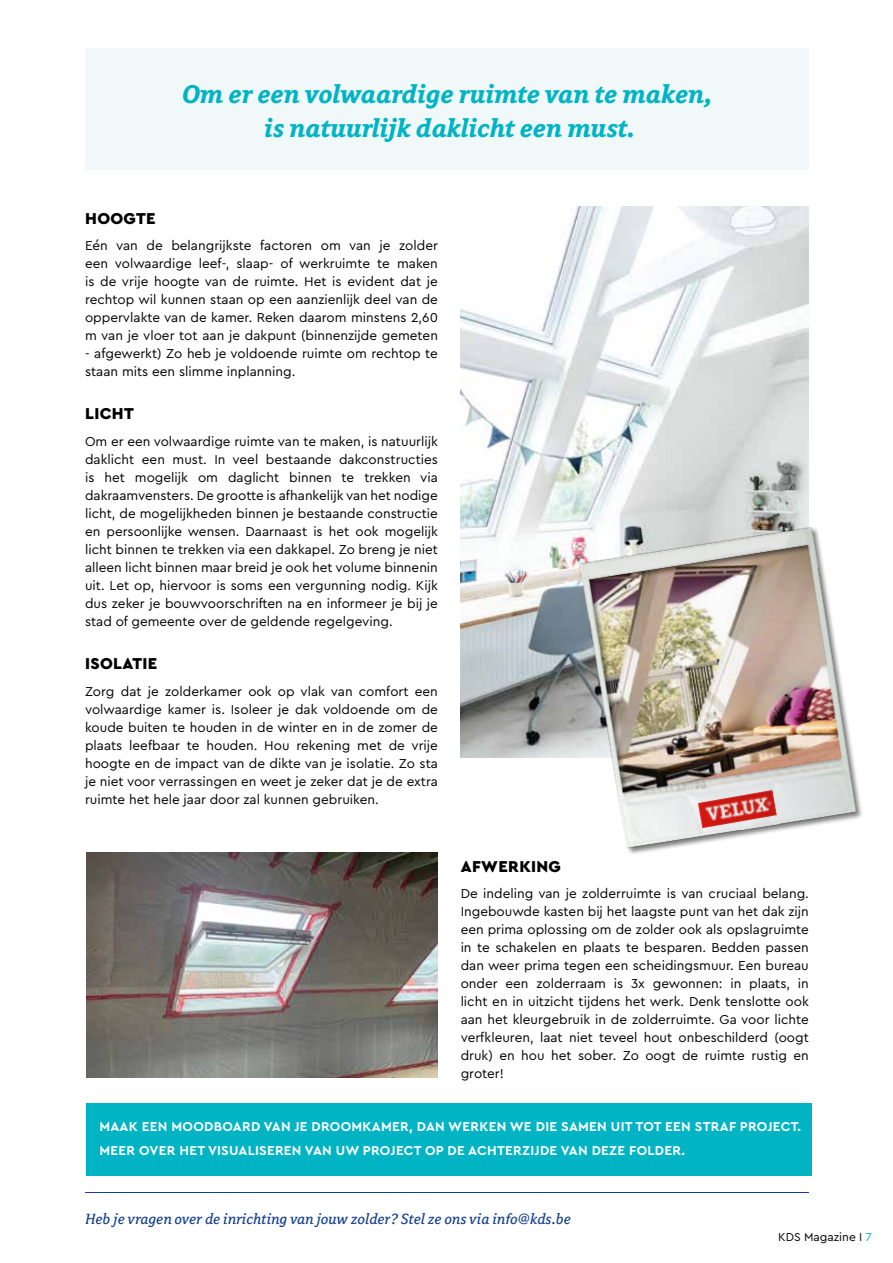
<style>
.page{position:relative;width:893px;height:1263px;background:#fff}
.page>*{position:absolute;margin:0;border:0;box-sizing:border-box;transform-origin:0 0}
.t1{font:italic 700 28.5px/34.2px "Avance";color:#00b4c4;text-align:center}
.t2{font:italic 16.5px "Avance";color:#153f8f}
.t3{font:900 16.5px "Cera PRO";letter-spacing:.02em;color:#000}
.t4{font:13.5px/18px "Cera PRO";color:#000;text-align:justify}
.t5{font:700 13.5px/24.8px "Cera PRO";letter-spacing:.02em;color:#fff}
.t6{font:12px "Cera PRO";color:#000}
.s1{color:#00b4c4}
</style>
<div class="page">
<div style="left:85px;top:48px;width:724px;height:121px;background:#f0f8fa"></div>
<img style="left:461px;top:207px;width:348px;height:550px">
<img style="left:86px;top:853px;width:352px;height:224px">
<hr style="left:85px;top:1192px;width:724px;height:1px;background:#153f8f">
<img style="left:564px;top:514px;width:298px;height:340px">
<img style="left:696px;top:789px;width:81px;height:41px">
<div style="left:86px;top:1103px;width:725px;height:73px;background:#00b4c4"></div>
<h1 class="t1" style="left:182px;top:77px;width:531px">Om er een volwaardige ruimte van te maken, is natuurlijk daklicht een must.</h1>
<p class="t3" style="left:85px;top:207px;width:72px">HOOGTE</p>
<p class="t4" style="left:85px;top:236px;width:354px">Eén van de belangrijkste factoren om van je zolder een volwaardige leef-, slaap- of werkruimte te maken is de vrije hoogte van de ruimte. Het is evident dat je rechtop wil kunnen staan op een aanzienlijk deel van de oppervlakte van de kamer. Reken daarom minstens 2,60 m van je vloer tot aan je dakpunt (binnenzijde gemeten</p>
<p class="t4" style="left:85px;top:344px;width:354px">- afgewerkt) Zo heb je voldoende ruimte om rechtop te staan mits een slimme inplanning.</p>
<p class="t3" style="left:85px;top:403px;width:50px">LICHT</p>
<p class="t4" style="left:85px;top:432px;width:354px">Om er een volwaardige ruimte van te maken, is natuurlijk daklicht een must. In veel bestaande dakconstructies is het mogelijk om daglicht binnen te trekken via dakraamvensters. De grootte is afhankelijk van het nodige licht, de mogelijkheden binnen je bestaande constructie en persoonlijke wensen. Daarnaast is het ook mogelijk licht binnen te trekken via een dakkapel. Zo breng je niet alleen licht binnen maar breid je ook het volume binnenin uit. Let op, hiervoor is soms een vergunning nodig. Kijk dus zeker je bouwvoorschriften na en informeer je bij je stad of gemeente over de geldende regelgeving.</p>
<p class="t3" style="left:85px;top:652px;width:74px">ISOLATIE</p>
<p class="t4" style="left:85px;top:681px;width:354px">Zorg dat je zolderkamer ook op vlak van comfort een volwaardige kamer is. Isoleer je dak voldoende om de koude buiten te houden in de winter en in de zomer de plaats leefbaar te houden. Hou rekening met de vrije hoogte en de impact van de dikte van je isolatie. Zo sta je niet voor verrassingen en weet je zeker dat je de extra ruimte het hele jaar door zal kunnen gebruiken.</p>
<p class="t3" style="left:461px;top:855px;width:102px">AFWERKING</p>
<p class="t4" style="left:461px;top:884px;width:350px">De indeling van je zolderruimte is van cruciaal belang.<br>Ingebouwde kasten bij het laagste punt van het dak zijn een prima oplossing om de zolder ook als opslagruimte in te schakelen en plaats te besparen. Bedden passen dan weer prima tegen een scheidingsmuur. Een bureau onder een zolderraam is 3x gewonnen: in plaats, in licht en in uitzicht tijdens het werk. Denk tenslotte ook aan het kleurgebruik in de zolderruimte. Ga voor lichte verfkleuren, laat niet teveel hout onbeschilderd (oogt druk) en hou het sober. Zo oogt de ruimte rustig en groter!</p>
<p class="t5" style="left:99px;top:1113px;width:703px">MAAK EEN MOODBOARD VAN JE DROOMKAMER, DAN WERKEN WE DIE SAMEN UIT TOT EEN STRAF PROJECT.<br>MEER OVER HET VISUALISEREN VAN UW PROJECT OP DE ACHTERZIJDE VAN DEZE FOLDER.</p>
<p class="t2" style="left:85px;top:1210px;width:487px">Heb je vragen over de inrichting van jouw zolder? Stel ze ons via info@kds.be</p>
<p class="t6" style="left:778px;top:1229px;width:95px">KDS Magazine I <span class="s1">7</span></p>
</div>
